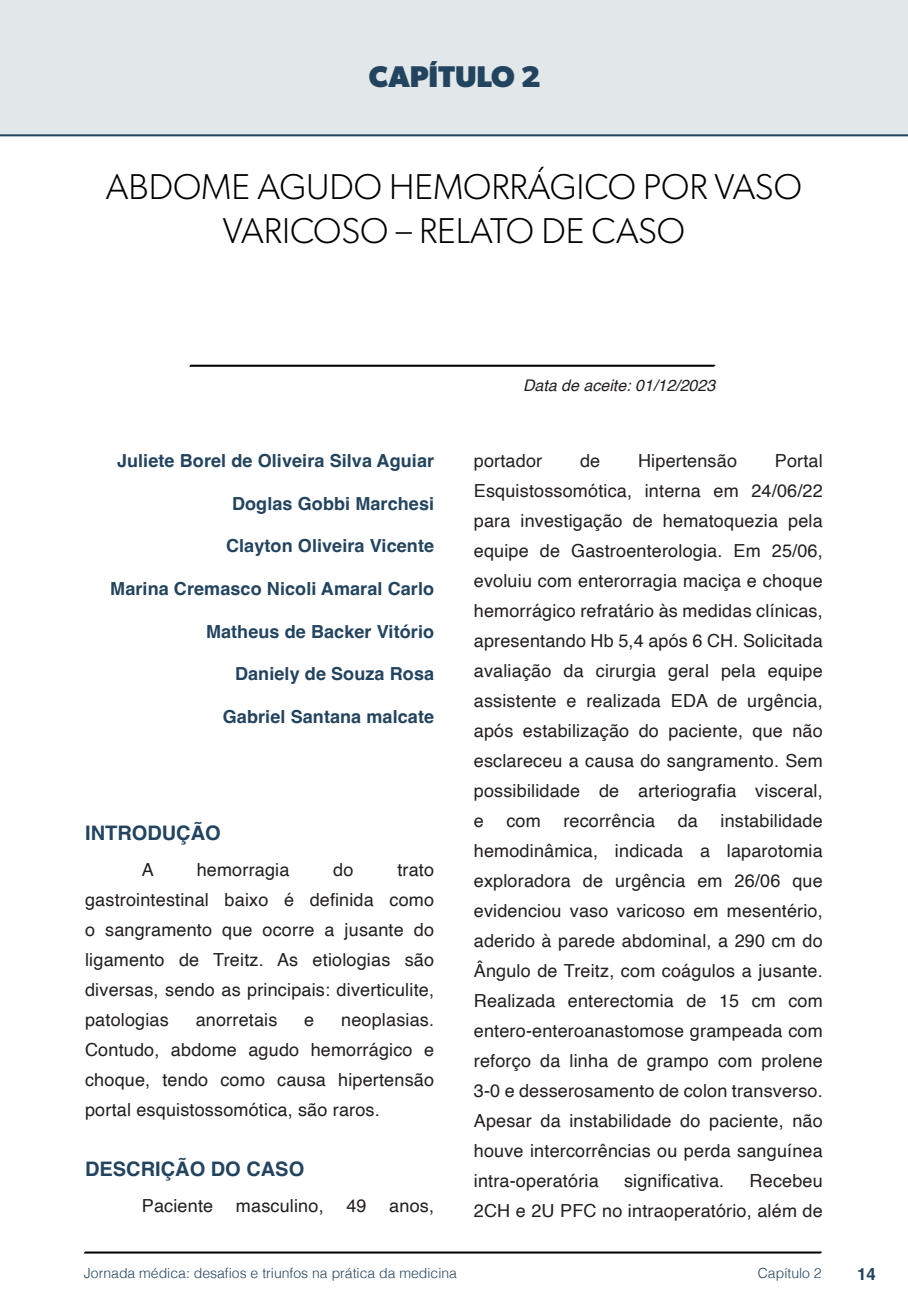
<style>
.page{position:relative;width:908px;height:1304px;background:#fff}
.page>*{position:absolute;margin:0;border:0;box-sizing:border-box;transform-origin:0 0}
.t1{font:300 36px/44px "Gibson";color:#000;text-align:center}
.t2{font:700 30px "Gibson";color:#23445f}
.t3{font:700 20px "Helvetica";color:#23445f}
.t4{font:18px/30px "Helvetica";letter-spacing:.01em;color:#231f20;text-align:justify}
.t5{font:700 18px "Helvetica";letter-spacing:.005em;color:#23445f}
.t6{font:700 16.8px "Helvetica";color:#23445f}
.t7{font:italic 16px "Helvetica";color:#231f20}
.t8{font:300 14px "Helvetica";color:#23445f}
</style>
<div class="page">
<svg style="left:84px;top:1251px;width:737px;height:3px;background:#515151"></svg>
<svg style="left:189px;top:364px;width:526px;height:3px;background:#4f4f4f"></svg>
<div style="left:0;top:0;width:907px;height:136px;background:#e2e7e9"></div>
<div style="left:44px;top:72px;width:68px;height:61px;background:#e2e7e9"></div>
<h2 class="t2" style="left:369px;top:58px;width:173px">CAPÍTULO 2</h2>
<h1 class="t1" style="left:106px;top:164px;width:697px">ABDOME AGUDO HEMORRÁGICO POR VASO<br>VARICOSO – RELATO DE CASO</h1>
<p class="t5" style="left:117px;top:450px;width:318px">Juliete Borel de Oliveira Silva Aguiar</p>
<p class="t5" style="left:232px;top:492px;width:203px">Doglas Gobbi Marchesi</p>
<p class="t5" style="left:226px;top:535px;width:209px">Clayton Oliveira Vicente</p>
<p class="t5" style="left:110px;top:578px;width:325px">Marina Cremasco Nicoli Amaral Carlo</p>
<p class="t5" style="left:206px;top:620px;width:229px">Matheus de Backer Vitório</p>
<p class="t5" style="left:235px;top:663px;width:200px">Daniely de Souza Rosa</p>
<p class="t5" style="left:223px;top:706px;width:213px">Gabriel Santana malcate</p>
<p class="t3" style="left:85px;top:821px;width:137px">INTRODUÇÃO</p>
<p class="t4" style="left:142px;top:855px;width:14px">A</p>
<p class="t4" style="left:197px;top:855px;width:94px">hemorragia</p>
<p class="t4" style="left:333px;top:855px;width:22px">do</p>
<p class="t4" style="left:85px;top:855px;width:350px;text-indent:312px">trato gastrointestinal baixo é definida como o sangramento que ocorre a jusante do ligamento de Treitz. As etiologias são diversas, sendo as principais: diverticulite, patologias</p>
<p class="t4" style="left:85px;top:1005px;width:350px;text-indent:256px">neoplasias.<br>Contudo, abdome agudo hemorrágico e choque, tendo como causa hipertensão portal esquistossomótica, são raros.</p>
<p class="t3" style="left:85px;top:1157px;width:220px">DESCRIÇÃO DO CASO</p>
<p class="t4" style="left:142px;top:1191px;width:73px">Paciente</p>
<p class="t4" style="left:236px;top:1191px;width:89px">masculino,</p>
<p class="t4" style="left:346px;top:1191px;width:22px">49</p>
<p class="t4" style="left:389px;top:1191px;width:46px">anos,</p>
<p class="t4" style="left:196px;top:1005px;width:83px">anorretais</p>
<p class="t4" style="left:304px;top:1005px;width:12px">e</p>
<p class="t7" style="left:523px;top:373px;width:194px">Data de aceite: 01/12/2023</p>
<p class="t4" style="left:473px;top:446px;width:70px">portador</p>
<p class="t4" style="left:579px;top:446px;width:22px">de</p>
<p class="t4" style="left:637px;top:446px;width:100px">Hipertensão</p>
<p class="t4" style="left:473px;top:446px;width:350px;text-indent:301px">Portal Esquistossomótica, interna em 24/06/22 para investigação de hematoquezia pela equipe de Gastroenterologia. Em 25/06, evoluiu com enterorragia maciça e choque hemorrágico refratário às medidas clínicas, apresentando Hb 5,4 após 6 CH. Solicitada avaliação da cirurgia geral pela equipe assistente e realizada EDA de urgência, após estabilização do paciente, que não esclareceu a causa do sangramento. Sem possibilidade de arteriografia visceral, e</p>
<p class="t4" style="left:506px;top:806px;width:36px">com</p>
<p class="t4" style="left:563px;top:806px;width:93px">recorrência</p>
<p class="t4" style="left:677px;top:806px;width:22px">da</p>
<p class="t4" style="left:473px;top:806px;width:350px;text-indent:246px">instabilidade hemodinâmica, indicada a laparotomia exploradora de urgência em 26/06 que evidenciou vaso varicoso em mesentério, aderido à parede abdominal, a 290 cm do Ângulo de Treitz, com coágulos a jusante.<br>Realizada enterectomia de 15 cm com entero-enteroanastomose grampeada com reforço da linha de grampo com prolene 3-0 e desserosamento de colon transverso.<br>Apesar da instabilidade do paciente, não houve intercorrências ou perda sanguínea intra-operatória</p>
<p class="t4" style="left:623px;top:1166px;width:102px">significativa.</p>
<p class="t4" style="left:473px;top:1166px;width:350px;text-align:right">Recebeu<br>2CH e 2U PFC no intraoperatório, além de</p>
<p class="t8" style="left:84px;top:1261px;width:374px">Jornada médica: desafios e triunfos na prática da medicina</p>
<p class="t8" style="left:757px;top:1261px;width:65px">Capítulo 2</p>
<p class="t6" style="left:856px;top:1264px;width:20px">14</p>
</div>
